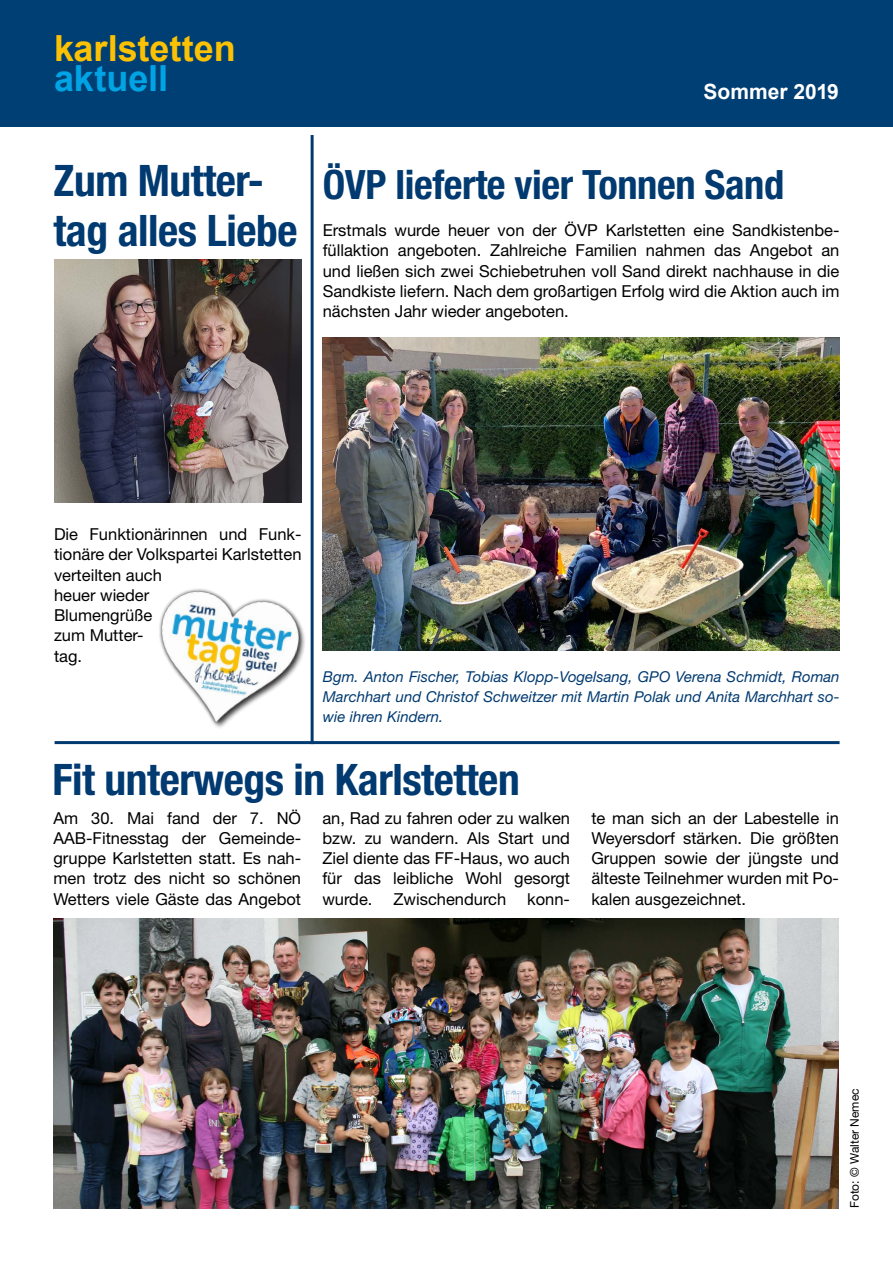
<style>
.page{position:relative;width:893px;height:1263px;background:#fff}
.page>*{position:absolute;margin:0;border:0;box-sizing:border-box;transform-origin:0 0}
.t1{font:700 condensed 43.5px/49.5px "Helvetica Neue LT Std";letter-spacing:-.01em;color:#003a70}
.t2{font:700 condensed 40.5px "Helvetica Neue LT Std";letter-spacing:-.01em;color:#003a70}
.t3{font:700 36px "Arial";color:#fcc103}
.t4{font:700 36px "Arial";color:#00a4e4}
.t5{font:700 21px "Arial";color:#fff}
.t6{font:16.5px/20.2px "Helvetica Neue LT Std";color:#000;text-align:justify}
.t7{font:italic 15px/20.2px "Helvetica Neue LT Std";color:#003a70;text-align:justify}
.t8{font:12px "Helvetica Neue LT Std";color:#000}
</style>
<div class="page">
<div style="left:0;top:0;width:893px;height:126px;background:#003f74"></div>
<hr style="left:55px;top:741px;width:784px;height:3px;background:#003a70">
<img style="left:54px;top:260px;width:247px;height:242px">
<hr style="left:311px;top:135px;width:3px;height:609px;background:#003a70">
<img style="left:323px;top:338px;width:516px;height:313px">
<img style="left:54px;top:918px;width:785px;height:290px">
<img style="left:105px;top:546px;width:244px;height:199px">
<h3 class="t3" style="left:54px;top:24px;width:183px">karlstetten</h3>
<h3 class="t4" style="left:54px;top:54px;width:116px">aktuell</h3>
<p class="t5" style="left:704px;top:77px;width:137px">Sommer 2019</p>
<h1 class="t1" style="left:54px;top:155px;width:246px">Zum Mutter&shy;tag alles Liebe</h1>
<h2 class="t2" style="left:323px;top:161px;width:463px">ÖVP lieferte vier Tonnen Sand</h2>
<p class="t6" style="left:323px;top:220px;width:518px">Erstmals wurde heuer von der ÖVP Karlstetten eine Sandkistenbe&shy;füllaktion angeboten. Zahlreiche Familien nahmen das Angebot an und ließen sich zwei Schiebetruhen voll Sand direkt nachhause in die Sandkiste liefern. Nach dem großartigen Erfolg wird die Aktion auch im nächsten Jahr wieder angeboten.</p>
<p class="t6" style="left:54px;top:524px;width:249px;text-align:left">Die Funktionärinnen und Funk&shy;tionäre der Volkspartei Karlstetten verteilten auch<br>heuer wieder<br>Blumengrüße<br>zum Mutter-<br>tag.</p>
<p class="t7" style="left:323px;top:666px;width:518px">Bgm. Anton Fischer, Tobias Klopp-Vogelsang, GPO Verena Schmidt, Roman Marchhart und Christof Schweitzer mit Martin Polak und Anita Marchhart so&shy;wie ihren Kindern.</p>
<h1 class="t1" style="left:52px;top:754px;width:469px">Fit unterwegs in Karlstetten</h1>
<p class="t6" style="left:54px;top:807px;width:249px">Am 30. Mai fand der 7. NÖ AAB-Fitnesstag der Gemeinde&shy;gruppe Karlstetten statt. Es nah&shy;men trotz des nicht so schönen Wetters viele Gäste das Angebot</p>
<p class="t6" style="left:322px;top:807px;width:249px">an, Rad zu fahren oder zu walken bzw. zu wandern. Als Start und Ziel diente das FF-Haus, wo auch für das leibliche Wohl gesorgt wurde.</p>
<p class="t6" style="left:393px;top:888px;width:114px">Zwischendurch</p>
<p class="t6" style="left:527px;top:888px;width:44px">konn-</p>
<p class="t6" style="left:591px;top:807px;width:249px">te man sich an der Labestelle in Weyersdorf stärken. Die größten Gruppen sowie der jüngste und älteste Teilnehmer wurden mit Po&shy;kalen ausgezeichnet.</p>
<p class="t8" style="left:847px;top:1208px;width:121px;rotate:-90deg">Foto: © Walter Nemec</p>
</div>
